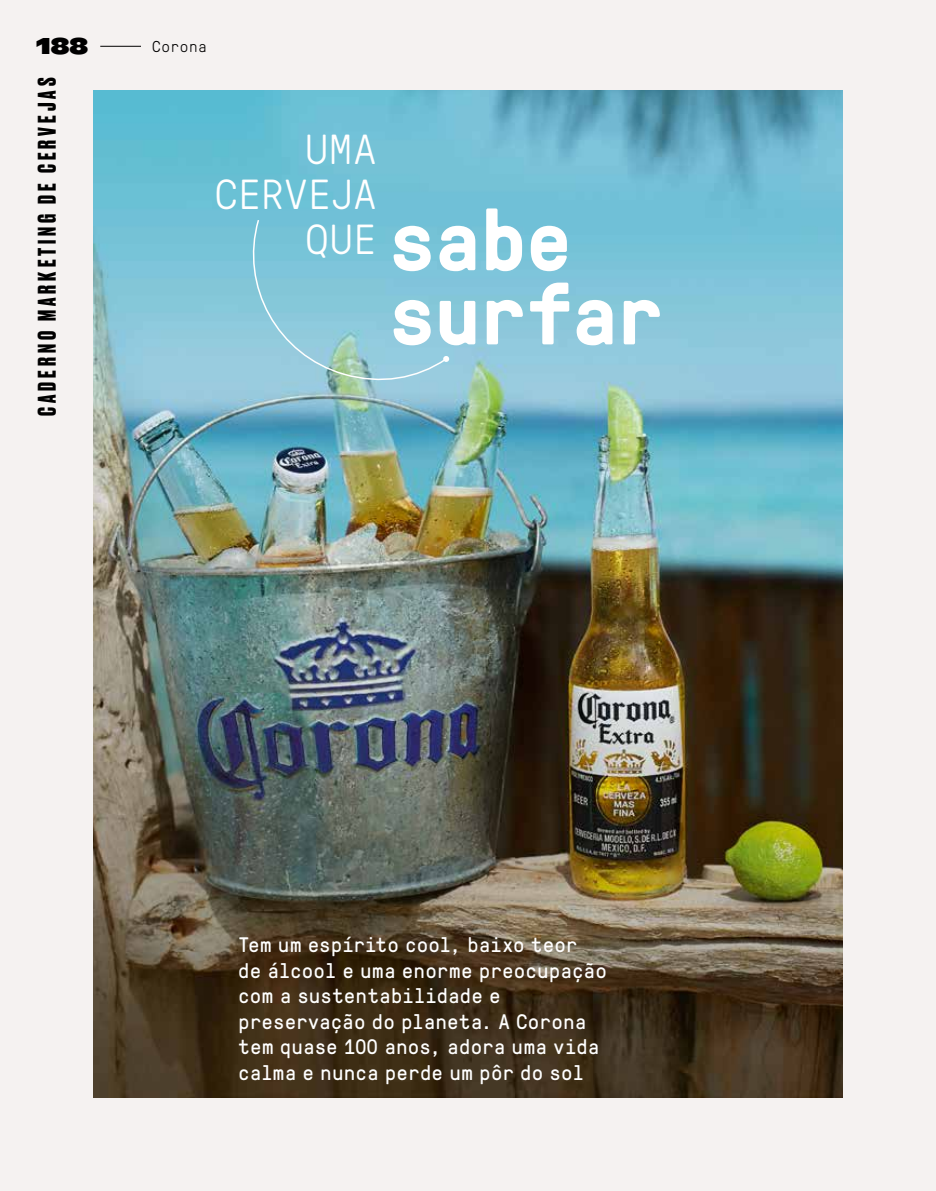
<style>
.page{position:relative;width:936px;height:1191px;background:#fff}
.page>*{position:absolute;margin:0;border:0;box-sizing:border-box;transform-origin:0 0}
.t1{font:700 87px/74.1px "GT Pressura Mono";letter-spacing:-.025em;color:#fff}
.t2{font:300 42px/45px "GT Pressura Mono";letter-spacing:.005em;color:#fff;text-align:right}
.t3{font:700 24px "Druk";letter-spacing:.17em;color:#000}
.t4{font:900 24px "ABC Ginto Nord";color:#000}
.t5{font:21px/25.5px "GT Pressura Mono";letter-spacing:.005em;color:#fff}
.t6{font:300 15.75px "GT Pressura Mono";letter-spacing:.035em;color:#000}
</style>
<div class="page">
<div style="left:0;top:0;width:935px;height:1191px;background:#f5f2f1"></div>
<hr style="left:100px;top:46px;width:92px;height:1px;background:#000">
<div style="left:141px;top:20px;width:246px;height:58px;background:#f5f2f1"></div>
<img style="left:94px;top:90px;width:748px;height:1007px">
<svg style="left:239px;top:218px;width:210px;height:168px"></svg>
<p class="t4" style="left:36px;top:30px;width:54px">188</p>
<p class="t6" style="left:152px;top:35px;width:56px">Corona</p>
<p class="t3" style="left:30px;top:416px;width:340px;rotate:-90deg">CADERNO MARKETING DE CERVEJAS</p>
<h2 class="t2" style="left:215px;top:124px;width:163px">UMA<br>CERVEJA</h2>
<h1 class="t1" style="left:388px;top:200px;width:277px;text-indent:-83px"><sup>QUE</sup> sabe surfar</h1>
<p class="t5" style="left:238px;top:931px;width:370px">Tem um espírito cool, baixo teor<br>de álcool e uma enorme preocupação com a sustentabilidade e preservação do planeta. A Corona tem quase 100 anos, adora uma vida calma e nunca perde um pôr do sol</p>
</div>
